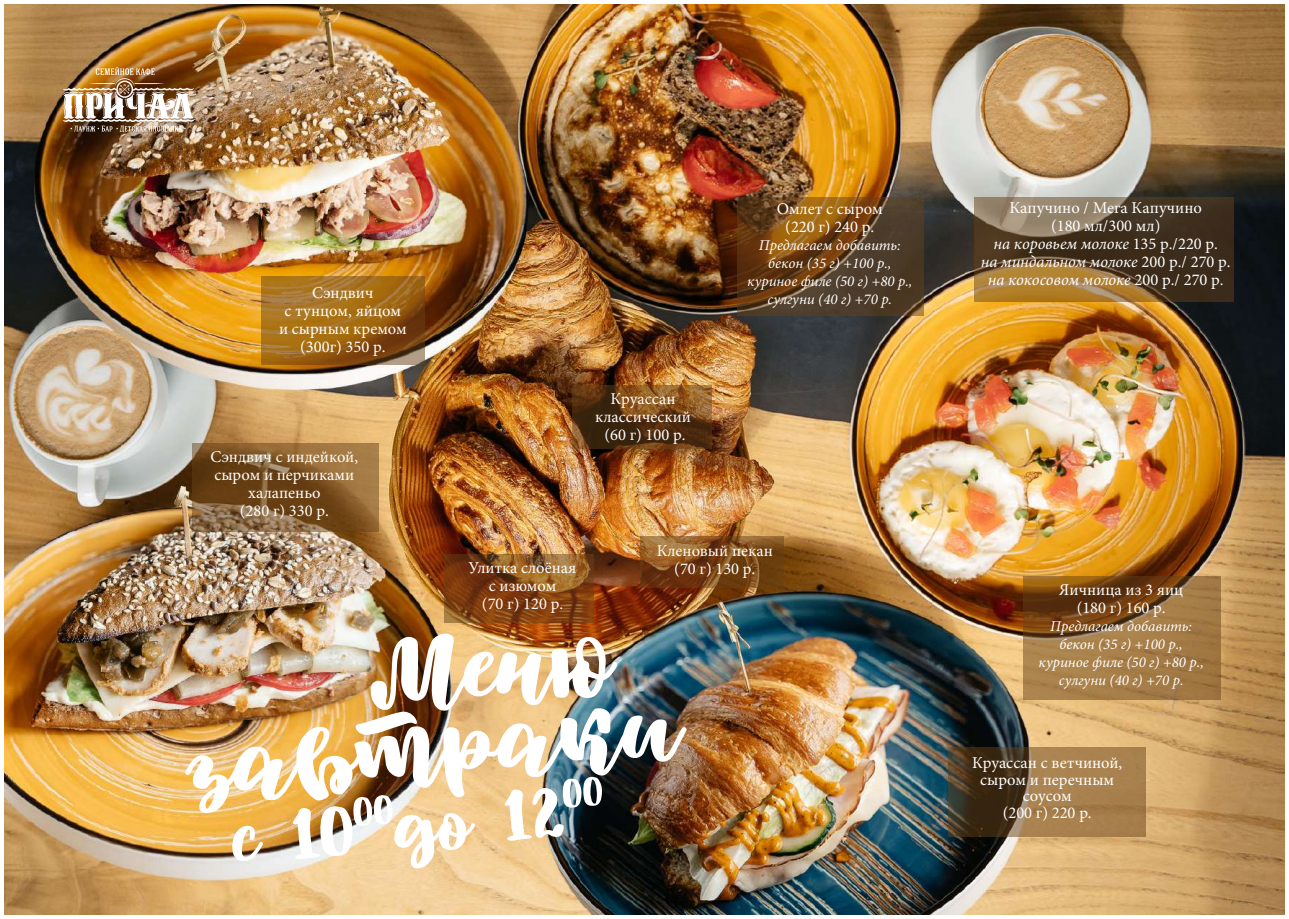
<style>
.page{position:relative;width:1289px;height:919px;background:#fff}
.page>*{position:absolute;margin:0;border:0;box-sizing:border-box;transform-origin:0 0}
.t1{font:112.5px "Elowen";color:#fff}
.t2{font:84px "Elowen";color:#fff}
.t3{font:16.5px/18px "Minion Pro";color:#fff;text-align:center}
.t4{font:italic 15px/18px "Minion Pro";color:#fff;text-align:center}
.s1{font-style:italic}
</style>
<div class="page">
<img style="left:4px;top:4px;width:1280px;height:910px">
<svg style="left:974px;top:197px;width:259px;height:104px;background:#664f30"></svg>
<svg style="left:640px;top:536px;width:144px;height:51px;background:#7d4a1c"></svg>
<svg style="left:572px;top:385px;width:139px;height:64px;background:#613b17"></svg>
<svg style="left:1023px;top:576px;width:197px;height:123px;background:#936936"></svg>
<img style="left:63px;top:67px;width:132px;height:65px">
<svg style="left:737px;top:197px;width:186px;height:118px;background:#62411f"></svg>
<svg style="left:192px;top:443px;width:187px;height:88px;background:#815a2d"></svg>
<svg style="left:948px;top:746px;width:197px;height:90px;background:#80623c"></svg>
<svg style="left:444px;top:554px;width:150px;height:68px;background:#844919"></svg>
<svg style="left:261px;top:277px;width:163px;height:88px;background:#9b661c"></svg>
<p class="t3" style="left:279px;top:284px;width:129px">Сэндвич<br>с тунцом, яйцом и сырным кремом (300г) 350 р.</p>
<p class="t3" style="left:210px;top:447px;width:149px">Сэндвич с индейкой, сыром и перчиками халапеньо<br>(280 г) 330 р.</p>
<p class="t3" style="left:595px;top:389px;width:98px">Круассан классический (60 г) 100 р.</p>
<p class="t3" style="left:776px;top:200px;width:107px">Омлет с сыром (220 г) 240 р.</p>
<p class="t4" style="left:747px;top:236px;width:167px">Предлагаем добавить: бекон (35 г) +100 р., куриное филе (50 г) +80 р., сулгуни (40 г) +70 р.</p>
<p class="t3" style="left:468px;top:558px;width:109px">Улитка слоёная с изюмом<br>(70 г) 120 р.</p>
<p class="t3" style="left:657px;top:542px;width:117px">Кленовый пекан (70 г) 130 р.</p>
<h1 class="t1" style="left:368px;top:627px;width:242px;rotate:-5deg">Меню</h1>
<h1 class="t1" style="left:181px;top:714px;width:499px;rotate:-5deg">завтраки</h1>
<h2 class="t2" style="left:229px;top:802px;width:375px;rotate:-5deg">с 10<sup>00</sup>до 12<sup>00</sup></h2>
<p class="t3" style="left:980px;top:199px;width:251px">Капучино / Мега Капучино<br>(180 мл/300 мл)<br><span class="s1">на коровьем молоке</span> 135 р./220 р.<br><span class="s1">на миндальном молоке</span> 200 р./ 270 р. <span class="s1">на кокосовом молоке</span> 200 р./ 270 р.</p>
<p class="t3" style="left:1058px;top:580px;width:126px">Яичница из 3 яиц (180 г) 160 р.</p>
<p class="t4" style="left:1038px;top:617px;width:167px">Предлагаем добавить: бекон (35 г) +100 р., куриное филе (50 г) +80 р., сулгуни (40 г) +70 р.</p>
<p class="t3" style="left:972px;top:754px;width:152px;line-height:16.5px">Круассан с ветчиной, сыром и перечным соусом<br>(200 г) 220 р.</p>
</div>
